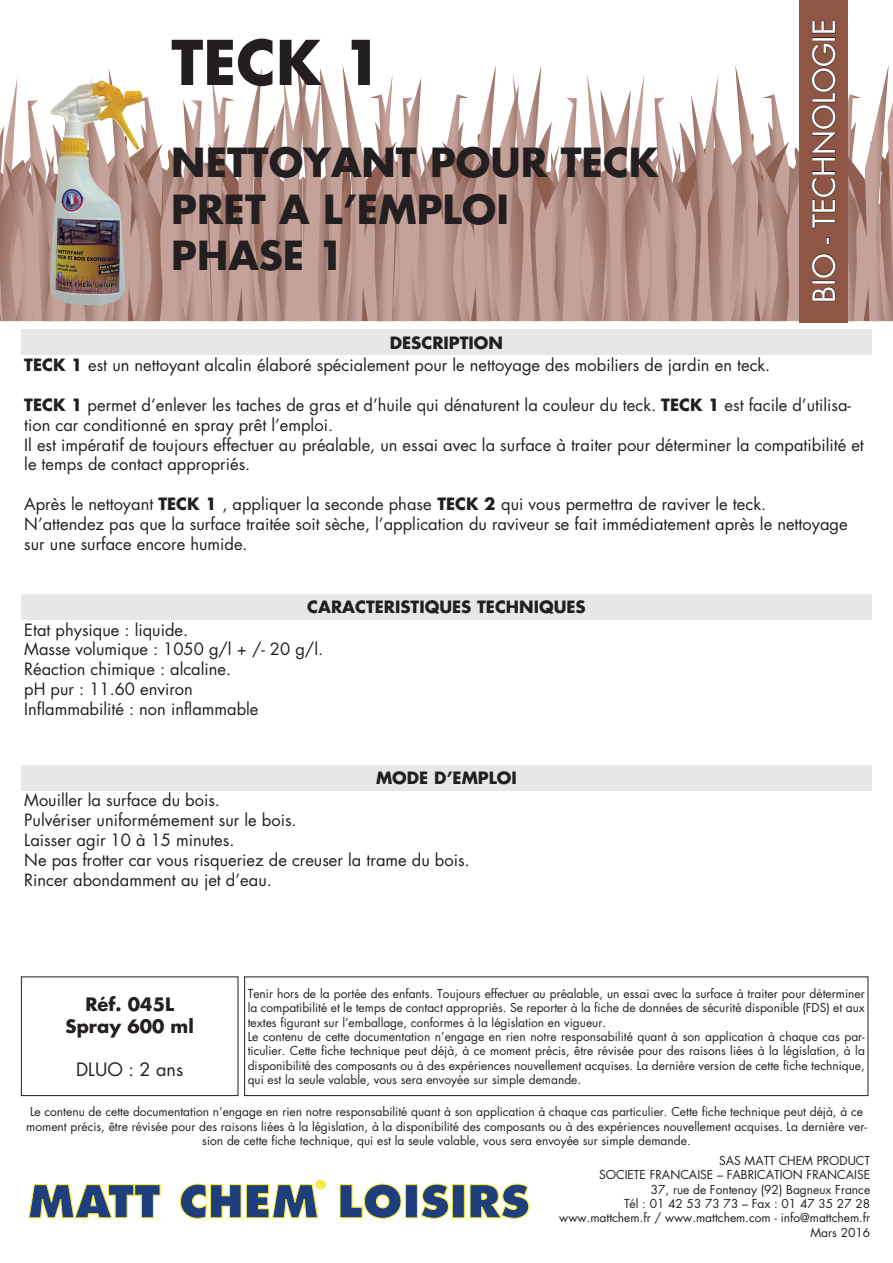
<style>
.page{position:relative;width:893px;height:1263px;background:#fff}
.page>*{position:absolute;margin:0;border:0;box-sizing:border-box;transform-origin:0 0}
.t1{font:700 60px "Futura";color:#231f20}
.t2{font:700 39px/46.8px "Futura";color:#231f20}
.t3{font:30px "Futura";color:#fff}
.t4{font:700 18px/21.6px "Futura";color:#231f20;text-align:center}
.t5{font:18px "Futura";color:#231f20}
.t6{font:16.5px/19.8px "Futura";color:#231f20}
.t7{font:700 16.5px "Futura";color:#231f20}
.t8{font:12px/14.4px "Futura";color:#231f20;text-align:right}
.s1{font-weight:700}
</style>
<div class="page">
<div style="left:21px;top:977px;width:217px;height:119px;border:1px solid #231f20"></div>
<div style="left:244px;top:977px;width:624px;height:119px;border:1px solid #231f20"></div>
<div style="left:799px;top:0;width:49px;height:322px;background:#905645"></div>
<svg style="left:0;top:43px;width:893px;height:278px"></svg>
<div style="left:812px;top:37px;width:23px;height:4px;border:1px solid #231f20"></div>
<svg style="left:812px;top:21px;width:24px;height:13px"></svg>
<svg style="left:28px;top:1184px;width:133px;height:35px"></svg>
<svg style="left:179px;top:1180px;width:146px;height:39px"></svg>
<svg style="left:339px;top:1183px;width:63px;height:36px"></svg>
<div style="left:405px;top:1184px;width:12px;height:34px;background:#1f3e7d"></div>
<div style="left:405px;top:1184px;width:13px;height:34px;border:1px solid #f5ed31"></div>
<svg style="left:420px;top:1183px;width:29px;height:36px"></svg>
<div style="left:452px;top:1184px;width:12px;height:34px;background:#1f3e7d"></div>
<div style="left:452px;top:1184px;width:13px;height:34px;border:1px solid #f5ed31"></div>
<svg style="left:469px;top:1183px;width:61px;height:36px"></svg>
<div style="left:21px;top:330px;width:851px;height:25px;background:#e6e7e9"></div>
<div style="left:21px;top:594px;width:851px;height:26px;background:#e6e7e9"></div>
<div style="left:21px;top:765px;width:851px;height:25px;background:#e6e7e9"></div>
<h1 class="t1" style="left:171px;top:21px;width:213px">TECK 1</h1>
<h2 class="t2" style="left:171px;top:138px;width:488px">NETTOYANT POUR TECK<br>PRET A L’EMPLOI<br>PHASE 1</h2>
<h3 class="t7" style="left:390px;top:331px;width:115px">DESCRIPTION</h3>
<h3 class="t3" style="left:803px;top:303px;width:285px;rotate:-90deg">BIO - TECHNOLOGIE</h3>
<h3 class="t6" style="left:24px;top:355px;width:748px"><span class="s1">TECK 1</span> est un nettoyant alcalin élaboré spécialement pour le nettoyage des mobiliers de jardin en teck.</h3>
<p class="t6" style="left:24px;top:395px;width:841px"><span class="s1">TECK 1</span> permet d’enlever les taches de gras et d’huile qui dénaturent la couleur du teck. <span class="s1">TECK 1</span> est facile d’utilisa&shy;tion car conditionné en spray prêt l’emploi.<br>Il est impératif de toujours effectuer au préalable, un essai avec la surface à traiter pour déterminer la compatibilité et le temps de contact appropriés.</p>
<p class="t6" style="left:24px;top:494px;width:825px">Après le nettoyant <span class="s1">TECK 1</span> , appliquer la seconde phase <span class="s1">TECK 2</span> qui vous permettra de raviver le teck.<br>N’attendez pas que la surface traitée soit sèche, l’application du raviveur se fait immédiatement après le nettoyage sur une surface encore humide.</p>
<h3 class="t7" style="left:307px;top:596px;width:280px">CARACTERISTIQUES TECHNIQUES</h3>
<h3 class="t6" style="left:24px;top:619px;width:300px">Etat physique : liquide.<br>Masse volumique : 1050 g/l + /- 20 g/l.<br>Réaction chimique : alcaline.<br>pH pur : 11.60 environ<br>Inflammabilité : non inflammable</h3>
<h3 class="t7" style="left:376px;top:767px;width:142px">MODE D’EMPLOI</h3>
<h3 class="t6" style="left:24px;top:790px;width:447px">Mouiller la surface du bois.<br>Pulvériser uniformémement sur le bois.<br>Laisser agir 10 à 15 minutes.<br>Ne pas frotter car vous risqueriez de creuser la trame du bois.<br>Rincer abondamment au jet d’eau.</h3>
<h3 class="t4" style="left:66px;top:993px;width:130px">Réf. 045L<br>Spray 600 ml</h3>
<h3 class="t5" style="left:76px;top:1057px;width:109px">DLUO : 2 ans</h3>
<p class="t8" style="left:248px;top:986px;width:619px;text-align:left">Tenir hors de la portée des enfants. Toujours effectuer au préalable, un essai avec la surface à traiter pour déterminer la compatibilité et le temps de contact appropriés. Se reporter à la fiche de données de sécurité disponible (FDS) et aux textes figurant sur l’emballage, conformes à la législation en vigueur.<br>Le contenu de cette documentation n’engage en rien notre responsabilité quant à son application à chaque cas par&shy;ticulier. Cette fiche technique peut déjà, à ce moment précis, être révisée pour des raisons liées à la législation, à la disponibilité des composants ou à des expériences nouvellement acquises. La dernière version de cette fiche technique, qui est la seule valable, vous sera envoyée sur simple demande.</p>
<p class="t8" style="left:26px;top:1104px;width:842px;text-align:center">Le contenu de cette documentation n’engage en rien notre responsabilité quant à son application à chaque cas particulier. Cette fiche technique peut déjà, à ce moment précis, être révisée pour des raisons liées à la législation, à la disponibilité des composants ou à des expériences nouvellement acquises. La dernière ver&shy;sion de cette fiche technique, qui est la seule valable, vous sera envoyée sur simple demande.</p>
<p class="t8" style="left:559px;top:1153px;width:312px">SAS MATT CHEM PRODUCT<br>SOCIETE FRANCAISE – FABRICATION FRANCAISE<br>37, rue de Fontenay (92) Bagneux France<br>Tél : 01 42 53 73 73 – Fax : 01 47 35 27 28 www.mattchem.fr / www.mattchem.com - info@mattchem.fr Mars 2016</p>
</div>
